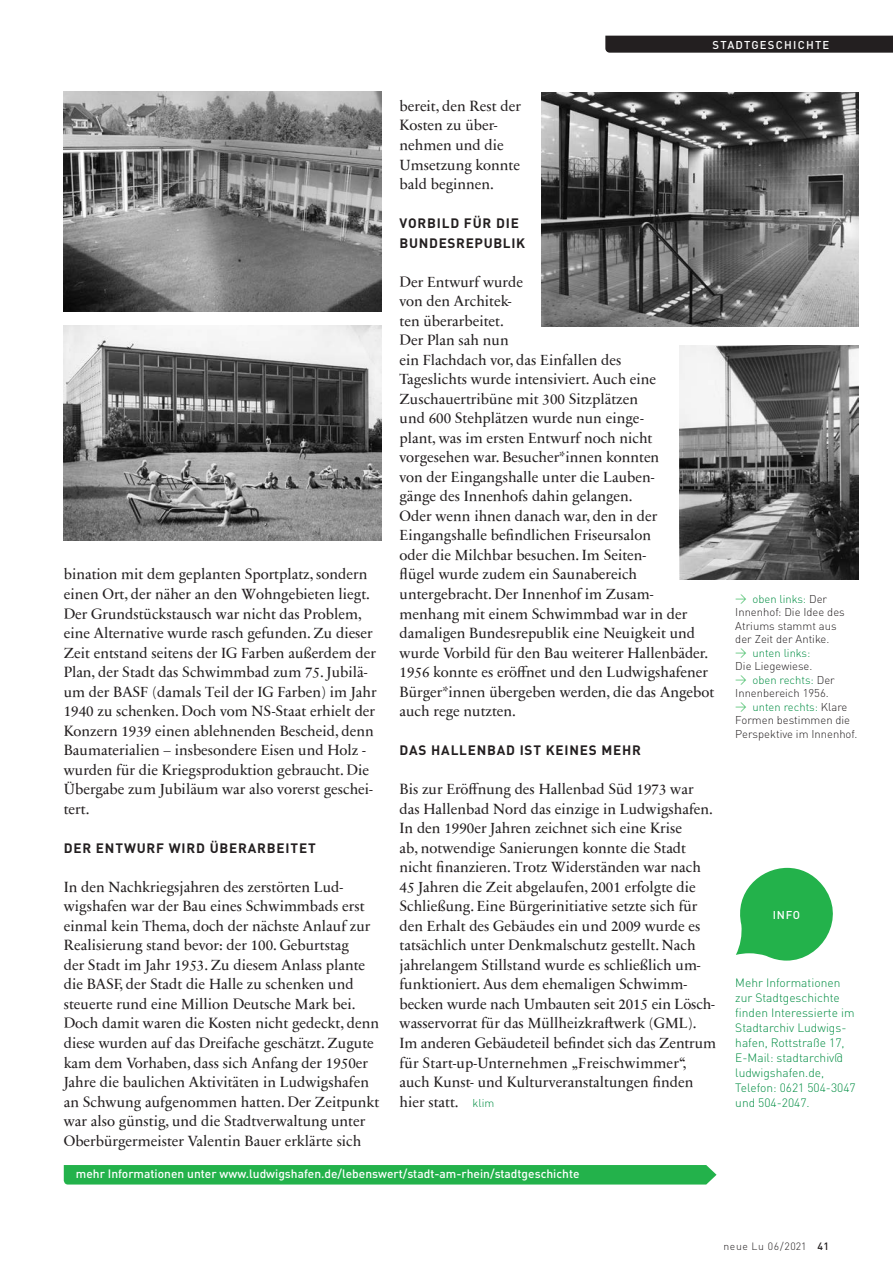
<style>
.page{position:relative;width:893px;height:1276px;background:#fff}
.page>*{position:absolute;margin:0;border:0;box-sizing:border-box;transform-origin:0 0}
.t1{font:15px/19.5px "Sabon Next Com";color:#231f20}
.t2{font:700 13.5px/19.5px "DINOT";letter-spacing:.06em;color:#231f20}
.t3{font:300 12px/15px "DINOT";color:#008d42}
.t4{font:500 12px "DINOT";color:#fff}
.t5{font:300 11.25px/13.5px "DINOT";color:#231f20}
.t6{font:500 11.25px "DINOT";letter-spacing:.1em;color:#fff}
.t7{font:300 10.5px "DINOT";letter-spacing:.05em;color:#231f20}
.s1{font-family:"DINOT";font-weight:300;font-size:11.25px;color:#008d42}
.s2{color:#23b24b}
.s3{color:#008d42}
.s4{font-weight:500}
</style>
<div class="page">
<div style="left:64px;top:1165px;width:652px;height:19px;background:#23b24b"></div>
<svg style="left:736px;top:868px;width:97px;height:92px"></svg>
<img style="left:541px;top:92px;width:318px;height:234px">
<img style="left:679px;top:345px;width:180px;height:234px">
<img style="left:64px;top:326px;width:318px;height:214px">
<img style="left:64px;top:91px;width:318px;height:220px">
<div style="left:605px;top:36px;width:288px;height:17px;background:#231f20"></div>
<p class="t6" style="left:713px;top:37px;width:118px">STADTGESCHICHTE</p>
<p class="t1" style="left:64px;top:564px;width:314px">bination mit dem geplanten Sportplatz, sondern einen Ort, der näher an den Wohngebieten liegt.<br>Der Grundstückstausch war nicht das Problem, eine Alternative wurde rasch gefunden. Zu dieser Zeit entstand seitens der IG Farben außerdem der Plan, der Stadt das Schwimmbad zum 75. Jubilä&shy;um der BASF (damals Teil der IG Farben) im Jahr 1940 zu schenken. Doch vom NS-Staat erhielt der Konzern 1939 einen ablehnenden Bescheid, denn Baumaterialien – insbesondere Eisen und Holz - wurden für die Kriegsproduktion gebraucht. Die Übergabe zum Jubiläum war also vorerst geschei&shy;tert.</p>
<p class="t2" style="left:64px;top:837px;width:253px">DER ENTWURF WIRD ÜBERARBEITET</p>
<p class="t1" style="left:64px;top:876px;width:317px">In den Nachkriegsjahren des zerstörten Lud&shy;wigshafen war der Bau eines Schwimmbads erst einmal kein Thema, doch der nächste Anlauf zur Realisierung stand bevor: der 100. Geburtstag<br>der Stadt im Jahr 1953. Zu diesem Anlass plante die BASF, der Stadt die Halle zu schenken und steuerte rund eine Million Deutsche Mark bei.<br>Doch damit waren die Kosten nicht gedeckt, denn diese wurden auf das Dreifache geschätzt. Zugute kam dem Vorhaben, dass sich Anfang der 1950er Jahre die baulichen Aktivitäten in Ludwigshafen an Schwung aufgenommen hatten. Der Zeitpunkt war also günstig, und die Stadtverwaltung unter Oberbürgermeister Valentin Bauer erklärte sich</p>
<p class="t1" style="left:400px;top:96px;width:123px">bereit, den Rest der<br>Kosten zu über&shy;nehmen und die<br>Umsetzung konnte bald beginnen.</p>
<p class="t2" style="left:400px;top:213px;width:127px">VORBILD FÜR DIE<br>BUNDESREPUBLIK</p>
<p class="t1" style="left:400px;top:271px;width:316px">Der Entwurf wurde<br>von den Architek-<br>ten überarbeitet.<br>Der Plan sah nun<br>ein Flachdach vor, das Einfallen des<br>Tageslichts wurde intensiviert. Auch eine Zuschauertribüne mit 300 Sitzplätzen<br>und 600 Stehplätzen wurde nun einge-<br>plant, was im ersten Entwurf noch nicht vorgesehen war. Besucher*innen konnten<br>von der Eingangshalle unter die Lauben-<br>gänge des Innenhofs dahin gelangen.<br>Oder wenn ihnen danach war, den in der Eingangshalle befindlichen Friseursalon<br>oder die Milchbar besuchen. Im Seiten-<br>flügel wurde zudem ein Saunabereich untergebracht. Der Innenhof im Zusam&shy;menhang mit einem Schwimmbad war in der damaligen Bundesrepublik eine Neuigkeit und wurde Vorbild für den Bau weiterer Hallenbäder.<br>1956 konnte es eröffnet und den Ludwigshafener Bürger*innen übergeben werden, die das Angebot auch rege nutzten.</p>
<p class="t2" style="left:400px;top:740px;width:243px">DAS HALLENBAD IST KEINES MEHR</p>
<p class="t1" style="left:400px;top:779px;width:318px">Bis zur Eröffnung des Hallenbad Süd 1973 war das Hallenbad Nord das einzige in Ludwigshafen.<br>In den 1990er Jahren zeichnet sich eine Krise<br>ab, notwendige Sanierungen konnte die Stadt nicht finanzieren. Trotz Widerständen war nach 45 Jahren die Zeit abgelaufen, 2001 erfolgte die Schließung. Eine Bürgerinitiative setzte sich für den Erhalt des Gebäudes ein und 2009 wurde es tatsächlich unter Denkmalschutz gestellt. Nach jahrelangem Stillstand wurde es schließlich um&shy;funktioniert. Aus dem ehemaligen Schwimm&shy;becken wurde nach Umbauten seit 2015 ein Lösch&shy;wasservorrat für das Müllheizkraftwerk (GML).<br>Im anderen Gebäudeteil befindet sich das Zentrum für Start-up-Unternehmen „Freischwimmer“, auch Kunst- und Kulturveranstaltungen finden hier statt. <span class="s1">klim</span></p>
<p class="t5" style="left:735px;top:592px;width:111px"><span class="s2">→</span> <span class="s3">oben links:</span> Der<br>Innenhof: Die Idee des<br>Atriums stammt aus der Zeit der Antike.</p>
<p class="t5" style="left:735px;top:646px;width:79px"><span class="s2">→</span> <span class="s3">unten links:<br></span>Die Liegewiese.</p>
<p class="t5" style="left:735px;top:673px;width:101px"><span class="s2">→</span> <span class="s3">oben rechts:</span> Der<br>Innenbereich 1956.</p>
<p class="t5" style="left:735px;top:700px;width:124px"><span class="s2">→</span> <span class="s3">unten rechts:</span> Klare<br>Formen bestimmen die<br>Perspektive im Innenhof.</p>
<p class="t6" style="left:773px;top:908px;width:29px">INFO</p>
<p class="t3" style="left:735px;top:975px;width:122px">Mehr Informationen zur Stadtgeschichte finden Interessierte im<br>Stadtarchiv Ludwigs&shy;hafen, Rottstraße 17,<br>E-Mail: stadtarchiv@ ludwigshafen.de,<br>Telefon: 0621 504-3047 und 504-2047.</p>
<p class="t4" style="left:76px;top:1166px;width:505px">mehr Informationen unter www.ludwigshafen.de/lebenswert/stadt-am-rhein/stadtgeschichte</p>
<p class="t7" style="left:724px;top:1239px;width:107px">neue Lu 06/2021 <span class="s4">41</span></p>
</div>
